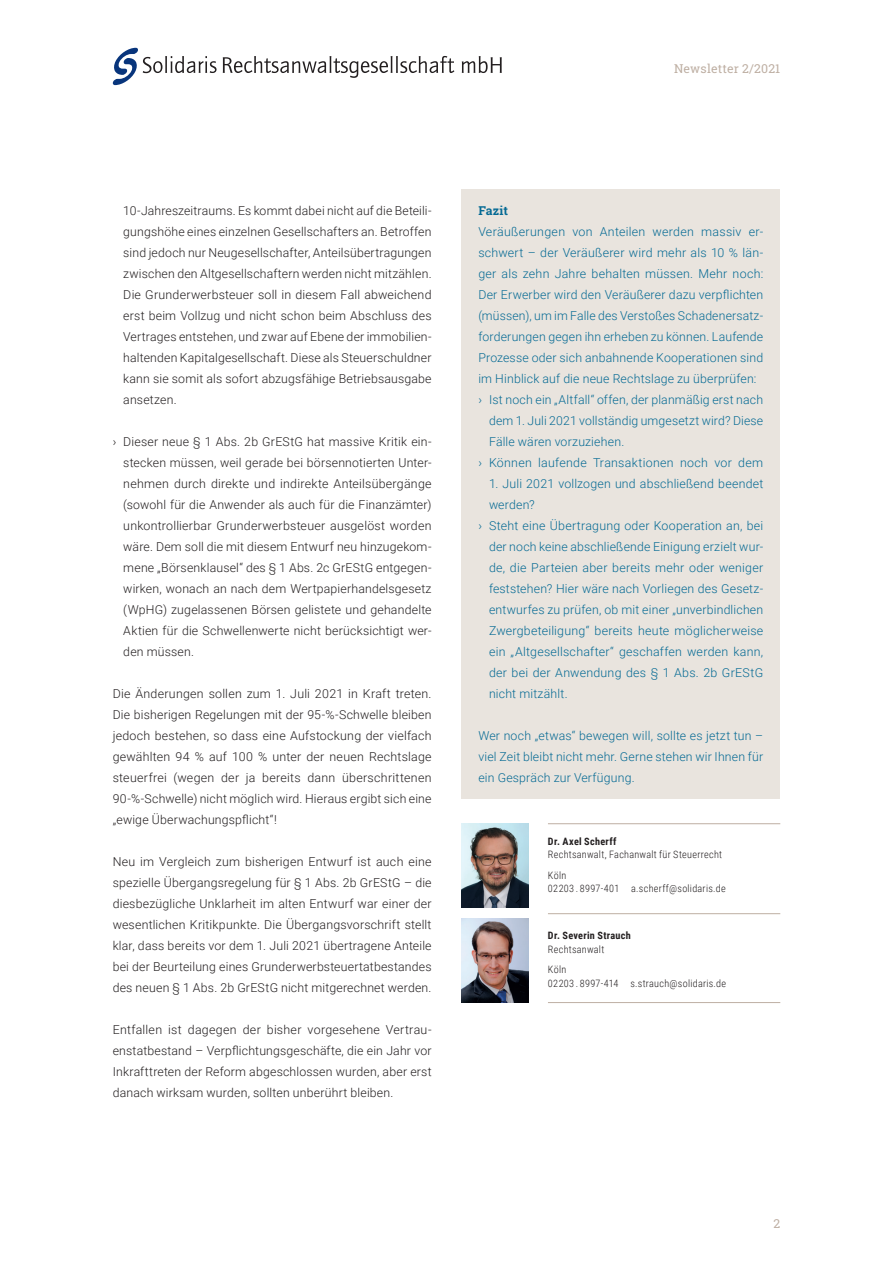
<style>
.page{position:relative;width:893px;height:1263px;background:#fff}
.page>*{position:absolute;margin:0;border:0;box-sizing:border-box;transform-origin:0 0}
.Fließtext{font:300 12.3px/21px "Roboto";letter-spacing:.015em;color:#231f20;text-align:justify}
.Fazit{font:300 12.3px/21px "Roboto";letter-spacing:.015em;color:#056a94;text-align:justify}
.t1{font:12.3px "Roboto Slab";letter-spacing:.01em;color:#beafa3}
.Fazit_Headline{font:700 12.3px "Roboto Slab";letter-spacing:.01em;color:#056a94}
.Autor_-_Fließtext{font:300 10.2px/20.2px "Roboto Condensed";letter-spacing:.025em;color:#231f20}
.Autor_-_Name{font:700 10.2px "Roboto Condensed";letter-spacing:.03em;color:#231f20}
</style>
<div class="page">
<svg style="left:223px;top:56px;width:231px;height:22px"></svg>
<svg style="left:462px;top:56px;width:40px;height:17px"></svg>
<svg style="left:113px;top:48px;width:104px;height:37px"></svg>
<div style="left:461px;top:190px;width:319px;height:609px;background:#e9e4de"></div>
<hr style="left:548px;top:823px;width:232px;height:1px;background:#beafa3">
<hr style="left:548px;top:913px;width:232px;height:1px;background:#beafa3">
<img style="left:461px;top:824px;width:67px;height:84px">
<hr style="left:548px;top:1002px;width:232px;height:1px;background:#beafa3">
<img style="left:461px;top:918px;width:67px;height:84px">
<p class="t1" style="left:674px;top:60px;width:108px">Newsletter 2/2021</p>
<p class="Fließtext" style="left:123px;top:199px;width:310px">10-Jahreszeitraums. Es kommt dabei nicht auf die Beteili&shy;gungshöhe eines einzelnen Gesellschafters an. Betroffen sind jedoch nur Neugesellschafter, Anteilsübertragungen zwischen den Altgesellschaftern werden nicht mitzählen.<br>Die Grunderwerbsteuer soll in diesem Fall abweichend erst beim Vollzug und nicht schon beim Abschluss des Vertrages entstehen, und zwar auf Ebene der immobilien&shy;haltenden Kapitalgesellschaft. Diese als Steuerschuldner kann sie somit als sofort abzugsfähige Betriebsausgabe ansetzen.</p>
<p class="Fließtext" style="left:123px;top:430px;width:310px;text-indent:-11px">› Dieser neue § 1 Abs. 2b GrEStG hat massive Kritik ein&shy;stecken müssen, weil gerade bei börsennotierten Unter&shy;nehmen durch direkte und indirekte Anteilsübergänge (sowohl für die Anwender als auch für die Finanzämter) unkontrollierbar Grunderwerbsteuer ausgelöst worden wäre. Dem soll die mit diesem Entwurf neu hinzugekom&shy;mene „Börsenklausel“ des § 1 Abs. 2c GrEStG entgegen&shy;wirken, wonach an nach dem Wertpapierhandelsgesetz (WpHG) zugelassenen Börsen gelistete und gehandelte Aktien für die Schwellenwerte nicht berücksichtigt wer&shy;den müssen.</p>
<p class="Fließtext" style="left:113px;top:682px;width:320px">Die Änderungen sollen zum 1. Juli 2021 in Kraft treten.<br>Die bisherigen Regelungen mit der 95-%-Schwelle bleiben jedoch bestehen, so dass eine Aufstockung der vielfach gewählten 94 % auf 100 % unter der neuen Rechtslage steuerfrei (wegen der ja bereits dann überschrittenen 90-%-Schwelle) nicht möglich wird. Hieraus ergibt sich eine „ewige Überwachungspflicht“!</p>
<p class="Fließtext" style="left:113px;top:850px;width:320px">Neu im Vergleich zum bisherigen Entwurf ist auch eine spezielle Übergangsregelung für § 1 Abs. 2b GrEStG – die diesbezügliche Unklarheit im alten Entwurf war einer der wesentlichen Kritikpunkte. Die Übergangsvorschrift stellt klar, dass bereits vor dem 1. Juli 2021 übertragene Anteile bei der Beurteilung eines Grunderwerbsteuertatbestandes des neuen § 1 Abs. 2b GrEStG nicht mitgerechnet werden.</p>
<p class="Fließtext" style="left:113px;top:1018px;width:320px">Entfallen ist dagegen der bisher vorgesehene Vertrau&shy;enstatbestand – Verpflichtungsgeschäfte, die ein Jahr vor Inkrafttreten der Reform abgeschlossen wurden, aber erst danach wirksam wurden, sollten unberührt bleiben.</p>
<p class="Fazit_Headline" style="left:478px;top:202px;width:31px">Fazit</p>
<p class="Fazit" style="left:478px;top:220px;width:286px">Veräußerungen von Anteilen werden massiv er&shy;schwert – der Veräußerer wird mehr als 10 % län&shy;ger als zehn Jahre behalten müssen. Mehr noch:<br>Der Erwerber wird den Veräußerer dazu verpflichten (müssen), um im Falle des Verstoßes Schadenersatz&shy;forderungen gegen ihn erheben zu können. Laufende Prozesse oder sich anbahnende Kooperationen sind im Hinblick auf die neue Rechtslage zu überprüfen:</p>
<p class="Fazit" style="left:489px;top:388px;width:276px;text-indent:-11px">› Ist noch ein „Altfall“ offen, der planmäßig erst nach dem 1. Juli 2021 vollständig umgesetzt wird? Diese Fälle wären vorzuziehen.</p>
<p class="Fazit" style="left:478px;top:451px;width:286px">› Können laufende Transaktionen noch vor dem</p>
<p class="Fazit" style="left:489px;top:472px;width:276px">1. Juli 2021 vollzogen und abschließend beendet werden?</p>
<p class="Fazit" style="left:489px;top:514px;width:276px;text-indent:-11px">› Steht eine Übertragung oder Kooperation an, bei der noch keine abschließende Einigung erzielt wur&shy;de, die Parteien aber bereits mehr oder weniger feststehen? Hier wäre nach Vorliegen des Gesetz&shy;entwurfes zu prüfen, ob mit einer „unverbindlichen Zwergbeteiligung“ bereits heute möglicherweise ein „Altgesellschafter“ geschaffen werden kann, der bei der Anwendung des § 1 Abs. 2b GrEStG nicht mitzählt.</p>
<p class="Fazit" style="left:478px;top:724px;width:286px">Wer noch „etwas“ bewegen will, sollte es jetzt tun – viel Zeit bleibt nicht mehr. Gerne stehen wir Ihnen für ein Gespräch zur Verfügung.</p>
<p class="Autor_-_Name" style="left:548px;top:834px;width:70px">Dr. Axel Scherff</p>
<p class="Autor_-_Fließtext" style="left:548px;top:844px;width:176px">Rechtsanwalt, Fachanwalt für Steuerrecht<br>Köln</p>
<p class="Autor_-_Fließtext" style="left:548px;top:878px;width:179px">02203 . 8997-401 a.scherff@solidaris.de</p>
<p class="Autor_-_Name" style="left:548px;top:928px;width:85px">Dr. Severin Strauch</p>
<p class="Autor_-_Fließtext" style="left:548px;top:939px;width:58px">Rechtsanwalt<br>Köln</p>
<p class="Autor_-_Fließtext" style="left:548px;top:972px;width:180px">02203 . 8997-414 s.strauch@solidaris.de</p>
<p class="t1" style="left:773px;top:1215px;width:8px">2</p>
</div>
